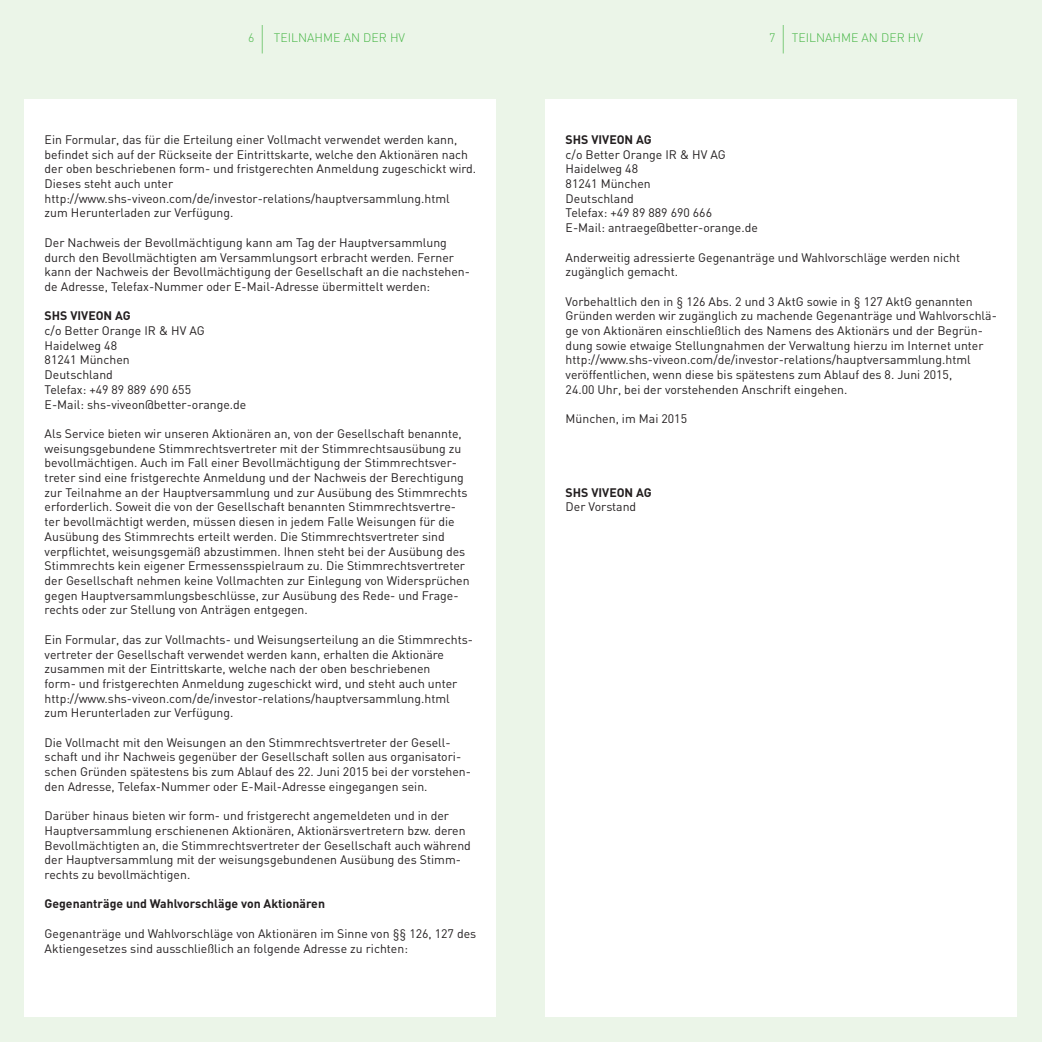
<style>
.page{position:relative;width:1042px;height:1042px;background:#fff}
.page>*{position:absolute;margin:0;border:0;box-sizing:border-box;transform-origin:0 0}
.t1{font:300 33.07px "DIN";color:#49b748;scale:.37 1}
.t2{font:12.25px/14.7px "DIN";color:#231f20}
.t3{font:700 12.25px "DIN";color:#231f20}
.t4{font:300 12.25px "DIN";color:#49b748}
</style>
<div class="page">
<div style="left:0;top:0;width:521px;height:1042px;background:#ebf5e8"></div>
<div style="left:25px;top:99px;width:471px;height:918px;background:#fff"></div>
<div style="left:521px;top:0;width:521px;height:1042px;background:#ebf5e8"></div>
<div style="left:546px;top:99px;width:471px;height:918px;background:#fff"></div>
<p class="t4" style="left:248px;top:30px;width:8px">6</p>
<h1 class="t1" style="left:261px;top:17px;width:12px">|</h1>
<p class="t4" style="left:274px;top:30px;width:98px">TEILNAHME AN DER</p>
<p class="t4" style="left:390px;top:30px;width:17px">HV</p>
<p class="t4" style="left:769px;top:30px;width:8px">7</p>
<h1 class="t1" style="left:781px;top:17px;width:12px">|</h1>
<p class="t4" style="left:792px;top:30px;width:98px">TEILNAHME AN DER</p>
<p class="t4" style="left:908px;top:30px;width:17px">HV</p>
<p class="t2" style="left:45px;top:132px;width:433px">Ein Formular, das für die Erteilung einer Vollmacht verwendet werden kann, befindet sich auf der Rückseite der Eintrittskarte, welche den Aktionären nach der oben beschriebenen form- und fristgerechten Anmeldung zugeschickt wird.<br>Dieses steht auch unter http://www.shs-viveon.com/de/investor-relations/hauptversammlung.html zum Herunterladen zur Verfügung.</p>
<p class="t2" style="left:45px;top:235px;width:427px">Der Nachweis der Bevollmächtigung kann am Tag der Hauptversammlung durch den Bevollmächtigten am Versammlungsort erbracht werden. Ferner kann der Nachweis der Bevollmächtigung der Gesellschaft an die nachstehen&shy;de Adresse, Telefax-Nummer oder E-Mail-Adresse übermittelt werden:</p>
<p class="t3" style="left:45px;top:308px;width:88px">SHS VIVEON AG</p>
<p class="t2" style="left:45px;top:323px;width:203px">c/o Better Orange IR &amp; HV AG<br>Haidelweg 48<br>81241 München<br>Deutschland<br>Telefax: +49 89 889 690 655<br>E-Mail: shs-viveon@better-orange.de</p>
<p class="t2" style="left:45px;top:426px;width:426px">Als Service bieten wir unseren Aktionären an, von der Gesellschaft benannte, weisungsgebundene Stimmrechtsvertreter mit der Stimmrechtsausübung zu bevollmächtigen. Auch im Fall einer Bevollmächtigung der Stimmrechtsver&shy;treter sind eine fristgerechte Anmeldung und der Nachweis der Berechtigung zur Teilnahme an der Hauptversammlung und zur Ausübung des Stimmrechts erforderlich. Soweit die von der Gesellschaft benannten Stimmrechtsvertre&shy;ter bevollmächtigt werden, müssen diesen in jedem Falle Weisungen für die Ausübung des Stimmrechts erteilt werden. Die Stimmrechtsvertreter sind verpflichtet, weisungsgemäß abzustimmen. Ihnen steht bei der Ausübung des Stimmrechts kein eigener Ermessensspielraum zu. Die Stimmrechtsvertreter der Gesellschaft nehmen keine Vollmachten zur Einlegung von Widersprüchen gegen Hauptversammlungsbeschlüsse, zur Ausübung des Rede- und Frage&shy;rechts oder zur Stellung von Anträgen entgegen.</p>
<p class="t2" style="left:45px;top:632px;width:430px">Ein Formular, das zur Vollmachts- und Weisungserteilung an die Stimmrechts&shy;vertreter der Gesellschaft verwendet werden kann, erhalten die Aktionäre zusammen mit der Eintrittskarte, welche nach der oben beschriebenen<br>form- und fristgerechten Anmeldung zugeschickt wird, und steht auch unter http://www.shs-viveon.com/de/investor-relations/hauptversammlung.html zum Herunterladen zur Verfügung.</p>
<p class="t2" style="left:45px;top:734px;width:428px">Die Vollmacht mit den Weisungen an den Stimmrechtsvertreter der Gesell&shy;schaft und ihr Nachweis gegenüber der Gesellschaft sollen aus organisatori&shy;schen Gründen spätestens bis zum Ablauf des 22. Juni 2015 bei der vorstehen&shy;den Adresse, Telefax-Nummer oder E-Mail-Adresse eingegangen sein.</p>
<p class="t2" style="left:45px;top:808px;width:428px">Darüber hinaus bieten wir form- und fristgerecht angemeldeten und in der Hauptversammlung erschienenen Aktionären, Aktionärsvertretern bzw. deren Bevollmächtigten an, die Stimmrechtsvertreter der Gesellschaft auch während der Hauptversammlung mit der weisungsgebundenen Ausübung des Stimm&shy;rechts zu bevollmächtigen.</p>
<p class="t3" style="left:45px;top:896px;width:282px">Gegenanträge und Wahlvorschläge von Aktionären</p>
<p class="t2" style="left:45px;top:926px;width:433px">Gegenanträge und Wahlvorschläge von Aktionären im Sinne von §§ 126, 127 des<br>Aktiengesetzes sind ausschließlich an folgende Adresse zu richten:</p>
<p class="t3" style="left:566px;top:131px;width:88px">SHS VIVEON AG</p>
<p class="t2" style="left:566px;top:146px;width:194px">c/o Better Orange IR &amp; HV AG<br>Haidelweg 48<br>81241 München<br>Deutschland<br>Telefax: +49 89 889 690 666<br>E-Mail: antraege@better-orange.de</p>
<p class="t2" style="left:566px;top:249px;width:396px">Anderweitig adressierte Gegenanträge und Wahlvorschläge werden nicht zugänglich gemacht.</p>
<p class="t2" style="left:566px;top:293px;width:433px">Vorbehaltlich den in § 126 Abs. 2 und 3 AktG sowie in § 127 AktG genannten Gründen werden wir zugänglich zu machende Gegenanträge und Wahlvorschlä&shy;ge von Aktionären einschließlich des Namens des Aktionärs und der Begrün&shy;dung sowie etwaige Stellungnahmen der Verwaltung hierzu im Internet unter http://www.shs-viveon.com/de/investor-relations/hauptversammlung.html veröffentlichen, wenn diese bis spätestens zum Ablauf des 8. Juni 2015,<br>24.00 Uhr, bei der vorstehenden Anschrift eingehen.</p>
<p class="t2" style="left:566px;top:411px;width:123px">München, im Mai 2015</p>
<p class="t3" style="left:566px;top:484px;width:88px">SHS VIVEON AG</p>
<p class="t2" style="left:566px;top:499px;width:72px">Der Vorstand</p>
</div>
